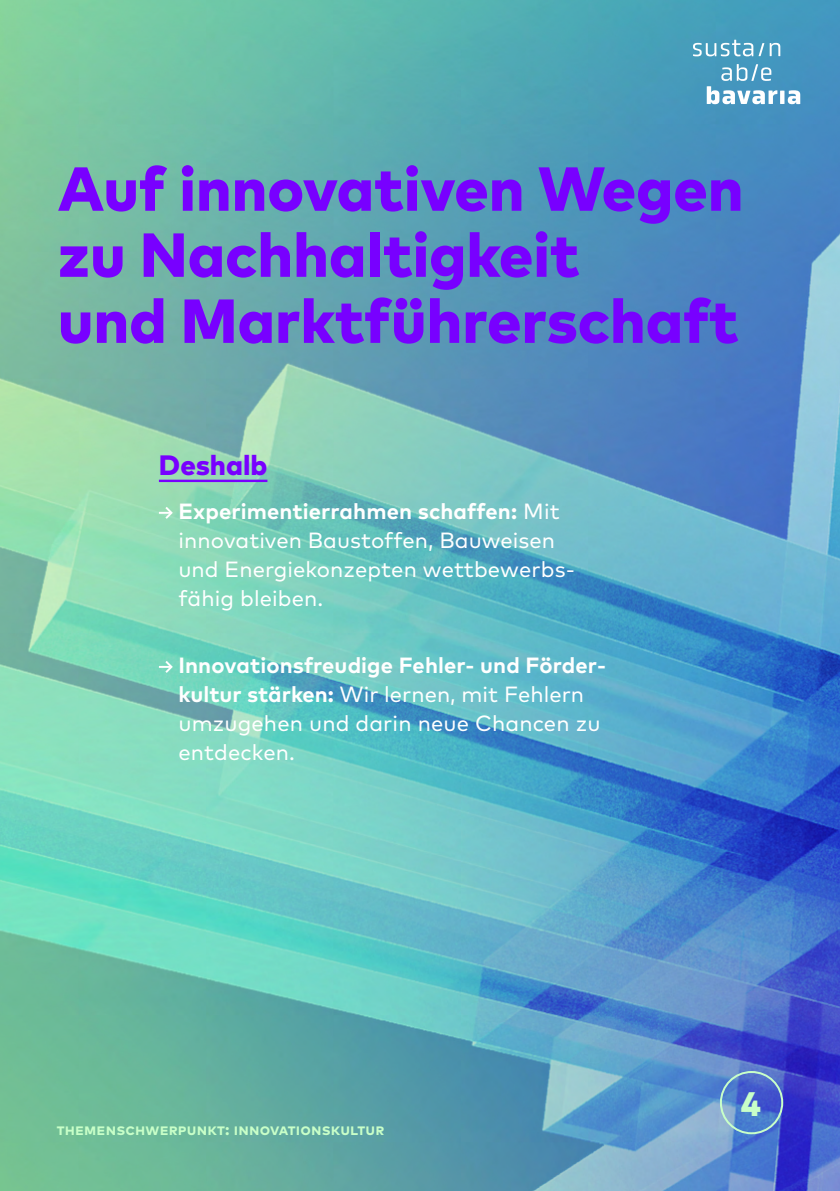
<style>
.page{position:relative;width:840px;height:1191px;background:#fff}
.page>*{position:absolute;margin:0;border:0;box-sizing:border-box;transform-origin:0 0}
.t1{font:800 62px/66px "Mark Pro";color:#7800ff}
.t2{font:800 34px "Mark Pro";color:#c8ffc8}
.t3{font:800 28px "Mark Pro";color:#7800ff}
.t4{font:22px/29px "Mark Pro";color:#fff}
.t5{font:700 16px "Mark Pro";letter-spacing:.01em;color:#c8ffc8}
.s1{font-weight:700}
</style>
<div class="page">
<img style="left:0;top:0;width:839px;height:1191px">
<svg style="left:692px;top:40px;width:107px;height:64px;background:#69acca"></svg>
<hr style="left:159px;top:479px;width:108px;height:3px;background:#7800ff">
<svg style="left:159px;top:505px;width:15px;height:16px"></svg>
<svg style="left:159px;top:659px;width:15px;height:16px"></svg>
<div style="left:719px;top:1071px;width:63px;height:63px;border:2px solid #c8ffc8;border-radius:50%"></div>
<h1 class="t1" style="left:58px;top:151px;width:687px">Auf innovativen Wegen zu Nach----haltigkeit<br>und Marktführerschaft</h1>
<p class="t3" style="left:159px;top:443px;width:110px">Deshalb</p>
<p class="t4" style="left:178px;top:495px;width:395px"><span class="s1">Experimentierrahmen schaffen:</span> Mit innovativen Baustoffen, Bauweisen und Energiekonzepten wettbewerbs&shy;fähig bleiben.</p>
<p class="t4" style="left:178px;top:649px;width:426px"><span class="s1">Innovationsfreudige Fehler- und Förder&shy;kultur stärken:</span> Wir lernen, mit Fehlern umzugehen und darin neue Chancen zu entdecken.</p>
<p class="t5" style="left:57px;top:1117px;width:329px">Themenschwerpunkt: Innovationskultur</p>
<h2 class="t2" style="left:740px;top:1078px;width:22px">4</h2>
</div>
